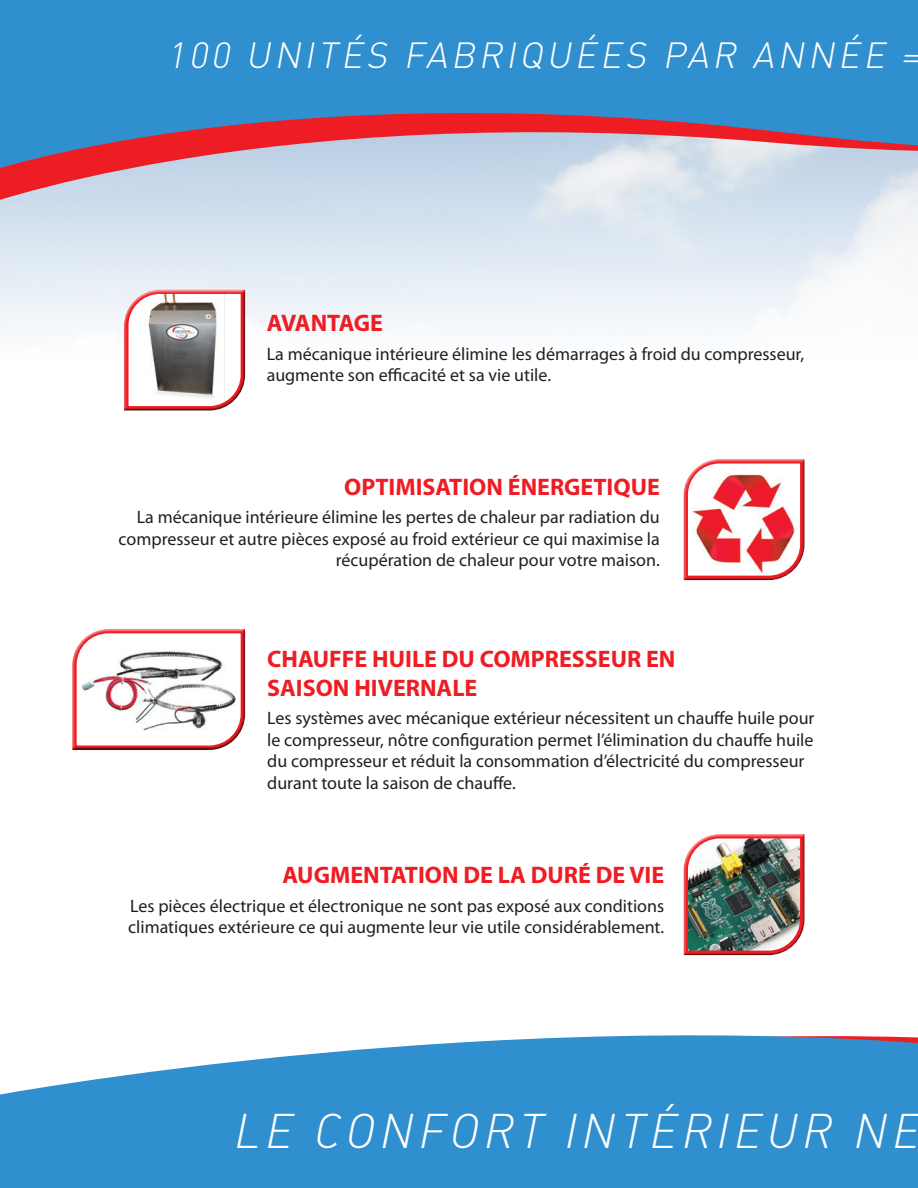
<style>
.page{position:relative;width:918px;height:1188px;background:#fff}
.page>*{position:absolute;margin:0;border:0;box-sizing:border-box;transform-origin:0 0}
.t1{font:48px "DIN Light Italic Alt";letter-spacing:.1em;color:#fff}
.t2{font:italic 300 36px "DIN";color:#fff}
.sous-titres_right{font:700 24px "Myriad Pro";color:#ee1d23}
.sous-titres_left{font:700 24px/28.8px "Myriad Pro";color:#ee1d23}
.sous-titres_left-2{font:700 24px "Myriad Pro";letter-spacing:-.025em;color:#ee1d23}
.texte_left{font:18px/21.6px "Myriad Pro";color:#231f20}
.texte_right{font:18px/21.6px "Myriad Pro";color:#231f20;text-align:right}
</style>
<div class="page">
<svg style="left:0;top:196px;width:918px;height:16px;background:#d2dfec"></svg>
<svg style="left:0;top:1035px;width:918px;height:153px;background:#459ad2"></svg>
<svg style="left:0;top:0;width:918px;height:196px;background:#6995c3"></svg>
<div style="left:681px;top:458px;width:125px;height:122px;background:#231f20;opacity:.75"></div>
<div style="left:681px;top:833px;width:125px;height:122px;background:#231f20;opacity:.75"></div>
<div style="left:122px;top:288px;width:124px;height:123px;background:#231f20;opacity:.75"></div>
<div style="left:69px;top:628px;width:177px;height:122px;background:#231f20;opacity:.75"></div>
<p class="t2" style="left:167px;top:33px;width:762px">100 UNITÉS FABRIQUÉES PAR ANNÉE =</p>
<p class="sous-titres_left-2" style="left:267px;top:307px;width:118px">AVANTAGE</p>
<p class="texte_left" style="left:267px;top:342px;width:539px">La mécanique intérieure élimine les démarrages à froid du compresseur, augmente son efficacité et sa vie utile.</p>
<p class="sous-titres_right" style="left:344px;top:471px;width:317px">OPTIMISATION ÉNERGETIQUE</p>
<p class="texte_right" style="left:119px;top:506px;width:543px">La mécanique intérieure élimine les pertes de chaleur par radiation du compresseur et autre pièces exposé au froid extérieur ce qui maximise la récupération de chaleur pour votre maison.</p>
<p class="sous-titres_left" style="left:267px;top:644px;width:410px">CHAUFFE HUILE DU COMPRESSEUR EN<br>SAISON HIVERNALE</p>
<p class="texte_left" style="left:267px;top:707px;width:549px">Les systèmes avec mécanique extérieur nécessitent un chauffe huile pour le compresseur, nôtre configuration permet l’élimination du chauffe huile du compresseur et réduit la consommation d’électricité du compresseur durant toute la saison de chauffe.</p>
<p class="sous-titres_right" style="left:282px;top:860px;width:383px">AUGMENTATION DE LA DURÉ DE VIE</p>
<p class="texte_right" style="left:128px;top:895px;width:538px;text-align:left">Les pièces électrique et électronique ne sont pas exposé aux conditions climatiques extérieure ce qui augmente leur vie utile considérablement.</p>
<p class="t1" style="left:235px;top:1101px;width:687px">LE CONFORT INTÉRIEUR NE</p>
</div>
